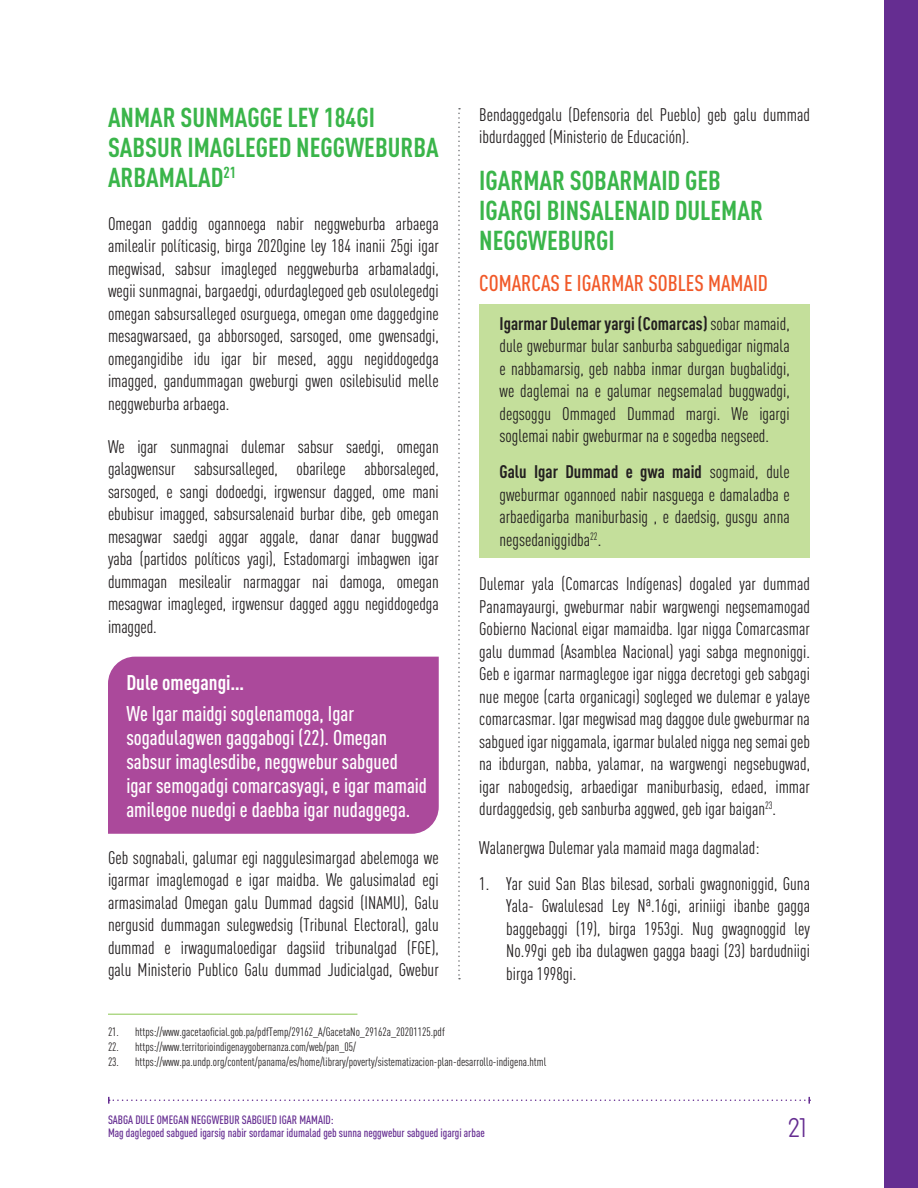
<style>
.page{position:relative;width:918px;height:1188px;background:#fff}
.page>*{position:absolute;margin:0;border:0;box-sizing:border-box;transform-origin:0 0}
.t1{font:700 condensed 27px/30px "DIN Pro";color:#3ab54a}
.t2{font:300 27px "Folks";color:#652d91;scale:.9 1}
.t3{font:500 condensed 22.5px "DIN Pro";color:#f15929}
.t4{font:500 condensed 21px/24px "DIN Pro";color:#fff}
.t5{font:700 condensed 21px "DIN Pro";color:#fff}
.t6{font:condensed 18px/22.5px "DIN Pro";color:#231f20;text-align:justify}
.t7{font:condensed 12px "DIN Pro";color:#231f20}
.t8{font:500 condensed 12px/13.5px "DIN Pro";color:#652d91}
.s1{font-weight:700}
</style>
<div class="page">
<div style="left:884px;top:0;width:34px;height:1188px;background:#652d91"></div>
<svg style="left:108px;top:1097px;width:702px;height:7px"></svg>
<div style="left:479px;top:305px;width:331px;height:253px;background:#c4df9b"></div>
<hr style="left:108px;top:1014px;width:249px;height:1px;background:#89c650">
<div style="left:108px;top:657px;width:331px;height:177px;background:#ab499b"></div>
<svg style="left:458px;top:108px;width:2px;height:871px"></svg>
<h1 class="t1" style="left:108px;top:100px;width:332px">ANMAR SUNMAGGE LEY 184GI<br>SABSUR IMAGLEGED NEGGWEBURBA<br>ARBAMALAD<sup>21</sup></h1>
<p class="t6" style="left:108px;top:211px;width:332px">Omegan gaddig ogannoega nabir neggweburba arbaega amilealir políticasig, birga 2020gine ley 184 inanii 25gi igar megwisad, sabsur imagleged neggweburba arbamaladgi, wegii sunmagnai, bargaedgi, odurdaglegoed geb osulolegedgi omegan sabsursalleged osurguega, omegan ome daggedgine mesagwarsaed, ga abborsoged, sarsoged, ome gwensadgi, omegangidibe idu igar bir mesed, aggu negiddogedga imagged, gandummagan gweburgi gwen osilebisulid melle neggweburba arbaega.</p>
<p class="t6" style="left:108px;top:434px;width:332px">We igar sunmagnai dulemar sabsur saedgi, omegan galagwensur sabsursalleged, obarilege abborsaleged, sarsoged, e sangi dodoedgi, irgwensur dagged, ome mani ebubisur imagged, sabsursalenaid burbar dibe, geb omegan mesagwar saedgi aggar aggale, danar danar buggwad yaba (partidos políticos yagi), Estadomargi imbagwen igar dummagan mesilealir narmaggar nai damoga, omegan mesagwar imagleged, irgwensur dagged aggu negiddogedga imagged.</p>
<p class="t5" style="left:126px;top:667px;width:120px">Dule omegangi…</p>
<p class="t4" style="left:126px;top:700px;width:302px">We Igar maidgi soglenamoga, Igar sogadulagwen gaggabogi (22). Omegan sabsur imaglesdibe, neggwebur sabgued igar semogadgi comarcasyagi, e igar mamaid amilegoe nuedgi e daebba igar nudaggega.</p>
<p class="t6" style="left:108px;top:845px;width:332px">Geb sognabali, galumar egi naggulesimargad abelemoga we igarmar imaglemogad e igar maidba. We galusimalad egi armasimalad Omegan galu Dummad dagsid (INAMU), Galu nergusid dummagan sulegwedsig (Tribunal Electoral), galu dummad e irwagumaloedigar dagsiid tribunalgad (FGE), galu Ministerio Publico Galu dummad Judicialgad, Gwebur</p>
<p class="t6" style="left:479px;top:102px;width:332px">Bendaggedgalu (Defensoria del Pueblo) geb galu dummad ibdurdagged (Ministerio de Educación).</p>
<h1 class="t1" style="left:479px;top:163px;width:285px">IGARMAR SOBARMAID GEB<br>IGARGI BINSALENAID DULEMAR<br>NEGGWEBURGI</h1>
<p class="t3" style="left:479px;top:267px;width:290px">COMARCAS E IGARMAR SOBLES MAMAID</p>
<p class="t6" style="left:500px;top:311px;width:292px"><span class="s1">Igarmar Dulemar yargi (Comarcas)</span> sobar mamaid, dule gweburmar bular sanburba sabguedigar nigmala e nabbamarsig, geb nabba inmar durgan bugbalidgi, we daglemai na e galumar negsemalad buggwadgi, degsoggu Ommaged Dummad margi. We igargi soglemai nabir gweburmar na e sogedba negseed.</p>
<p class="t6" style="left:500px;top:459px;width:292px"><span class="s1">Galu Igar Dummad e gwa maid</span> sogmaid, dule gweburmar ogannoed nabir nasguega e damaladba e arbaedigarba maniburbasig , e daedsig, gusgu anna negsedaniggidba<sup>22</sup>.</p>
<p class="t6" style="left:479px;top:571px;width:332px">Dulemar yala (Comarcas Indígenas) dogaled yar dummad Panamayaurgi, gweburmar nabir wargwengi negsemamogad Gobierno Nacional eigar mamaidba. Igar nigga Comarcasmar galu dummad (Asamblea Nacional) yagi sabga megnoniggi.<br>Geb e igarmar narmaglegoe igar nigga decretogi geb sabgagi nue megoe (carta organicagi) sogleged we dulemar e yalaye comarcasmar. Igar megwisad mag daggoe dule gweburmar na sabgued igar niggamala, igarmar bulaled nigga neg semai geb na ibdurgan, nabba, yalamar, na wargwengi negsebugwad, igar nabogedsig, arbaedigar maniburbasig, edaed, immar durdaggedsig, geb sanburba aggwed, geb igar baigan<sup>23</sup>.</p>
<p class="t6" style="left:479px;top:835px;width:282px">Walanergwa Dulemar yala mamaid maga dagmalad:</p>
<p class="t6" style="left:506px;top:871px;width:305px;text-indent:-27px">1. Yar suid San Blas bilesad, sorbali gwagnoniggid, Guna Yala- Gwalulesad Ley Nª.16gi, ariniigi ibanbe gagga baggebaggi (19), birga 1953gi. Nug gwagnoggid ley No.99gi geb iba dulagwen gagga baagi (23) bardudniigi birga 1998gi.</p>
<p class="t7" style="left:108px;top:1023px;width:338px">21. https://www.gacetaoficial.gob.pa/pdfTemp/29162_A/GacetaNo_29162a_20201125.pdf</p>
<p class="t7" style="left:108px;top:1038px;width:250px">22. https://www.territorioindigenaygobernanza.com/web/pan_05/</p>
<p class="t7" style="left:108px;top:1053px;width:440px">23. https://www.pa.undp.org/content/panama/es/home/library/poverty/sistematizacion-plan-desarrollo-indigena.html</p>
<p class="t8" style="left:108px;top:1112px;width:378px">SABGA DULE OMEGAN NEGGWEBUR SABGUED IGAR MAMAID:<br>Mag daglegoed sabgued igarsig nabir sordamar idumalad geb sunna neggwebur sabgued igargi arbae</p>
<h1 class="t2" style="left:787px;top:1113px;width:27px">21</h1>
</div>
